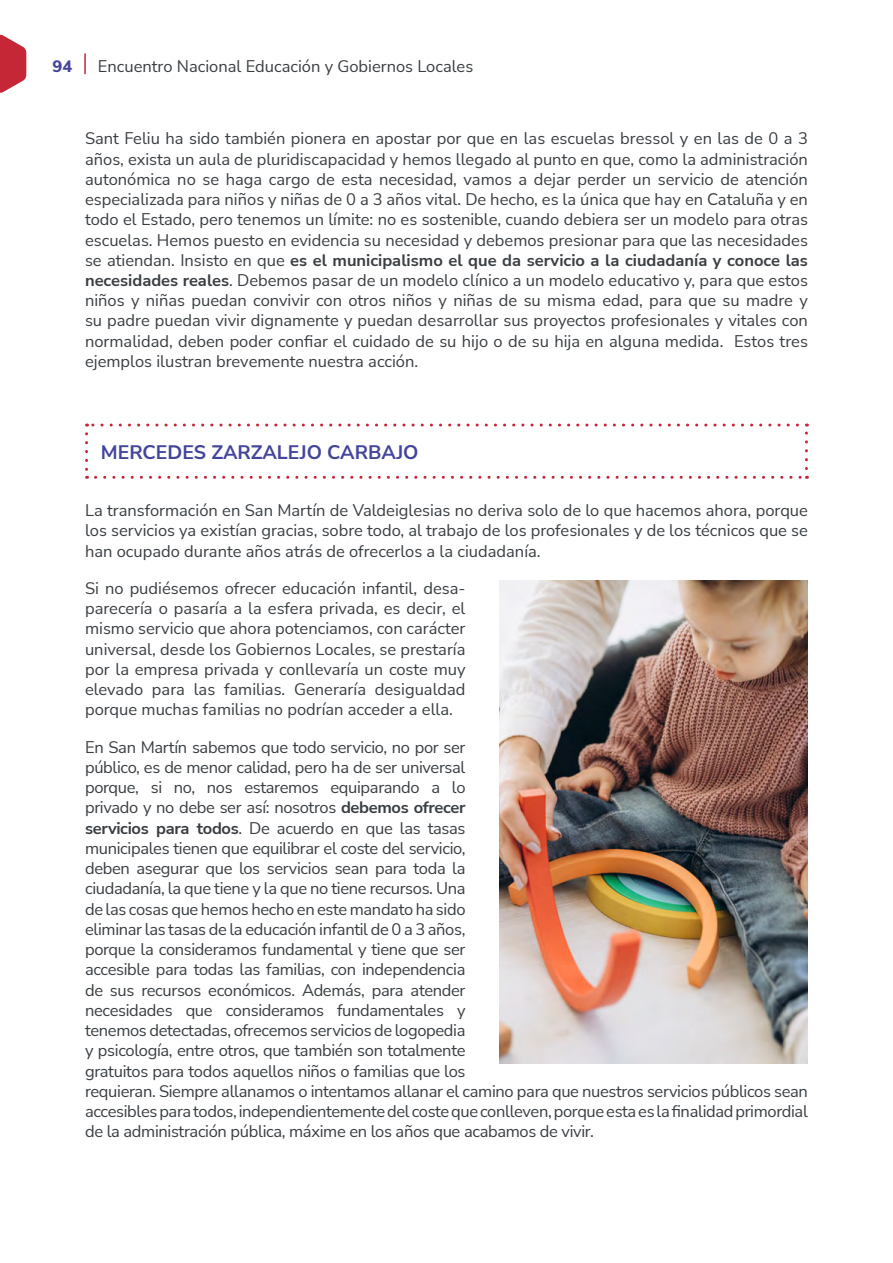
<style>
.page{position:relative;width:893px;height:1263px;background:#fff}
.page>*{position:absolute;margin:0;border:0;box-sizing:border-box;transform-origin:0 0}
.t1{font:700 19.5px "Nunito Sans";color:#43449c}
.t2{font:16.5px/20.2px "Nunito Sans";letter-spacing:-.02em;color:#393e42;text-align:justify}
.t3{font:16.5px "Nunito Sans";color:#393e42}
.t4{font:800 16.5px "Nunito Sans";color:#43449c}
.s1{font-weight:700}
</style>
<div class="page">
<svg style="left:0;top:34px;width:26px;height:59px"></svg>
<hr style="left:84px;top:54px;width:2px;height:20px;background:#c52736">
<svg style="left:85px;top:434px;width:3px;height:45px"></svg>
<svg style="left:96px;top:476px;width:711px;height:3px"></svg>
<svg style="left:805px;top:423px;width:3px;height:46px"></svg>
<svg style="left:87px;top:423px;width:710px;height:3px"></svg>
<img style="left:500px;top:581px;width:308px;height:482px">
<p class="t4" style="left:52px;top:54px;width:21px">94</p>
<p class="t3" style="left:98px;top:55px;width:377px">Encuentro Nacional Educación y Gobiernos Locales</p>
<p class="t2" style="left:85px;top:128px;width:724px">Sant Feliu ha sido también pionera en apostar por que en las escuelas bressol y en las de 0 a 3 años, exista un aula de pluridiscapacidad y hemos llegado al punto en que, como la administración autonómica no se haga cargo de esta necesidad, vamos a dejar perder un servicio de atención especializada para niños y niñas de 0 a 3 años vital. De hecho, es la única que hay en Cataluña y en todo el Estado, pero tenemos un límite: no es sostenible, cuando debiera ser un modelo para otras escuelas. Hemos puesto en evidencia su necesidad y debemos presionar para que las necesidades se atiendan. Insisto en que <span class="s1">es el municipalismo el que da servicio a la ciudadanía y conoce las necesidades reales</span>. Debemos pasar de un modelo clínico a un modelo educativo y, para que estos niños y niñas puedan convivir con otros niños y niñas de su misma edad, para que su madre y su padre puedan vivir dignamente y puedan desarrollar sus proyectos profesionales y vitales con normalidad, deben poder confiar el cuidado de su hijo o de su hija en alguna medida. Estos tres ejemplos ilustran brevemente nuestra acción.</p>
<p class="t1" style="left:101px;top:438px;width:319px">MERCEDES ZARZALEJO CARBAJO</p>
<p class="t2" style="left:85px;top:500px;width:724px">La transformación en San Martín de Valdeiglesias no deriva solo de lo que hacemos ahora, porque los servicios ya existían gracias, sobre todo, al trabajo de los profesionales y de los técnicos que se han ocupado durante años atrás de ofrecerlos a la ciudadanía.</p>
<p class="t2" style="left:85px;top:577px;width:382px">Si no pudiésemos ofrecer educación infantil, desa&shy;parecería o pasaría a la esfera privada, es decir, el mismo servicio que ahora potenciamos, con carácter universal, desde los Gobiernos Locales, se prestaría por la empresa privada y conllevaría un coste muy elevado para las familias. Generaría desigualdad porque muchas familias no podrían acceder a ella.</p>
<p class="t2" style="left:85px;top:736px;width:724px;text-align:left">En San Martín sabemos que todo servicio, no por ser<br>público, es de menor calidad, pero ha de ser universal<br>porque, si no, nos estaremos equiparando a lo<br>privado y no debe ser así: nosotros <span class="s1">debemos ofrecer<br>servicios para todos</span>. De acuerdo en que las tasas<br>municipales tienen que equilibrar el coste del servicio,<br>deben asegurar que los servicios sean para toda la<br>ciudadanía, la que tiene y la que no tiene recursos. Una<br>de las cosas que hemos hecho en este mandato ha sido<br>eliminar las tasas de la educación infantil de 0 a 3 años,<br>porque la consideramos fundamental y tiene que ser<br>accesible para todas las familias, con independencia<br>de sus recursos económicos. Además, para atender<br>necesidades que consideramos fundamentales y<br>tenemos detectadas, ofrecemos servicios de logopedia<br>y psicología, entre otros, que también son totalmente<br>gratuitos para todos aquellos niños o familias que los<br>requieran. Siempre allanamos o intentamos allanar el camino para que nuestros servicios públicos sean accesibles para todos, independientemente del coste que conlleven, porque esta es la finalidad primordial de la administración pública, máxime en los años que acabamos de vivir.</p>
</div>
